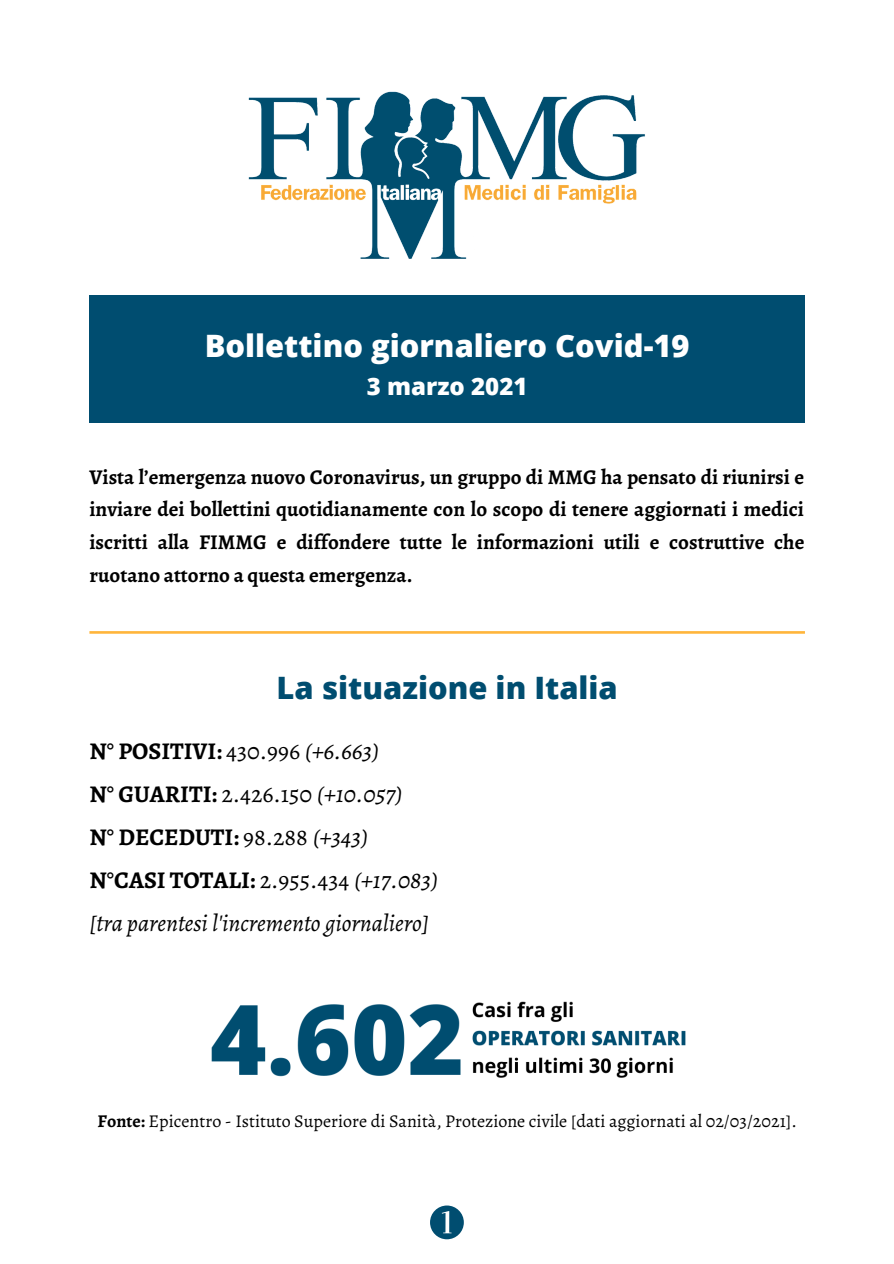
<style>
.page{position:relative;width:894px;height:1264px;background:#fff}
.page>*{position:absolute;margin:0;border:0;box-sizing:border-box;transform-origin:0 0}
.t1{font:800 30.9px "Open Sans";color:#fff}
.t2{font:800 30.9px "Open Sans";color:#004d70}
.t3{font:700 24px "Alegreya";color:#000}
.t4{font:italic 24px "Alegreya";color:#000}
.t5{font:800 24px "Open Sans";color:#fff}
.t6{font:700 21px/32.7px "Alegreya";color:#000;text-align:justify}
.t7{font:18px "Alegreya";color:#000}
.s1{font-weight:400}
.s2{font-weight:400;font-style:italic}
.s3{font-weight:700}
</style>
<div class="page">
<img style="left:248px;top:91px;width:397px;height:168px">
<svg style="left:89px;top:631px;width:715px;height:2px"></svg>
<div style="left:89px;top:295px;width:715px;height:127px;background:#004d70"></div>
<svg style="left:430px;top:1205px;width:33px;height:34px"></svg>
<img style="left:211px;top:1001px;width:475px;height:77px">
<p class="t1" style="left:204px;top:324px;width:486px">Bollettino giornaliero Covid-19</p>
<p class="t5" style="left:367px;top:369px;width:162px">3 marzo 2021</p>
<p class="t6" style="left:89px;top:460px;width:716px">Vista l’emergenza nuovo Coronavirus, un gruppo di MMG ha pensato di riunirsi e inviare dei bollettini quotidianamente con lo scopo di tenere aggiornati i medici iscritti alla FIMMG e diffondere tutte le informazioni utili e costruttive che ruotano attorno a questa emergenza.</p>
<p class="t2" style="left:276px;top:666px;width:342px">La situazione in Italia</p>
<p class="t3" style="left:89px;top:735px;width:291px">N° POSITIVI: <span class="s1">430.996</span> <span class="s2">(+6.663)</span></p>
<p class="t3" style="left:89px;top:777px;width:314px">N° GUARITI: <span class="s1">2.426.150</span> <span class="s2">(+10.057)</span></p>
<p class="t3" style="left:89px;top:820px;width:280px">N° DECEDUTI: <span class="s1">98.288</span> <span class="s2">(+343)</span></p>
<p class="t3" style="left:89px;top:863px;width:350px">N°CASI TOTALI: <span class="s1">2.955.434</span> <span class="s2">(+17.083)</span></p>
<p class="t4" style="left:89px;top:906px;width:341px">[tra parentesi l'incremento giornaliero]</p>
<p class="t7" style="left:97px;top:1108px;width:700px"><span class="s3">Fonte:</span> Epicentro - Istituto Superiore di Sanità, Protezione civile [dati aggiornati al 02/03/2021].</p>
</div>
